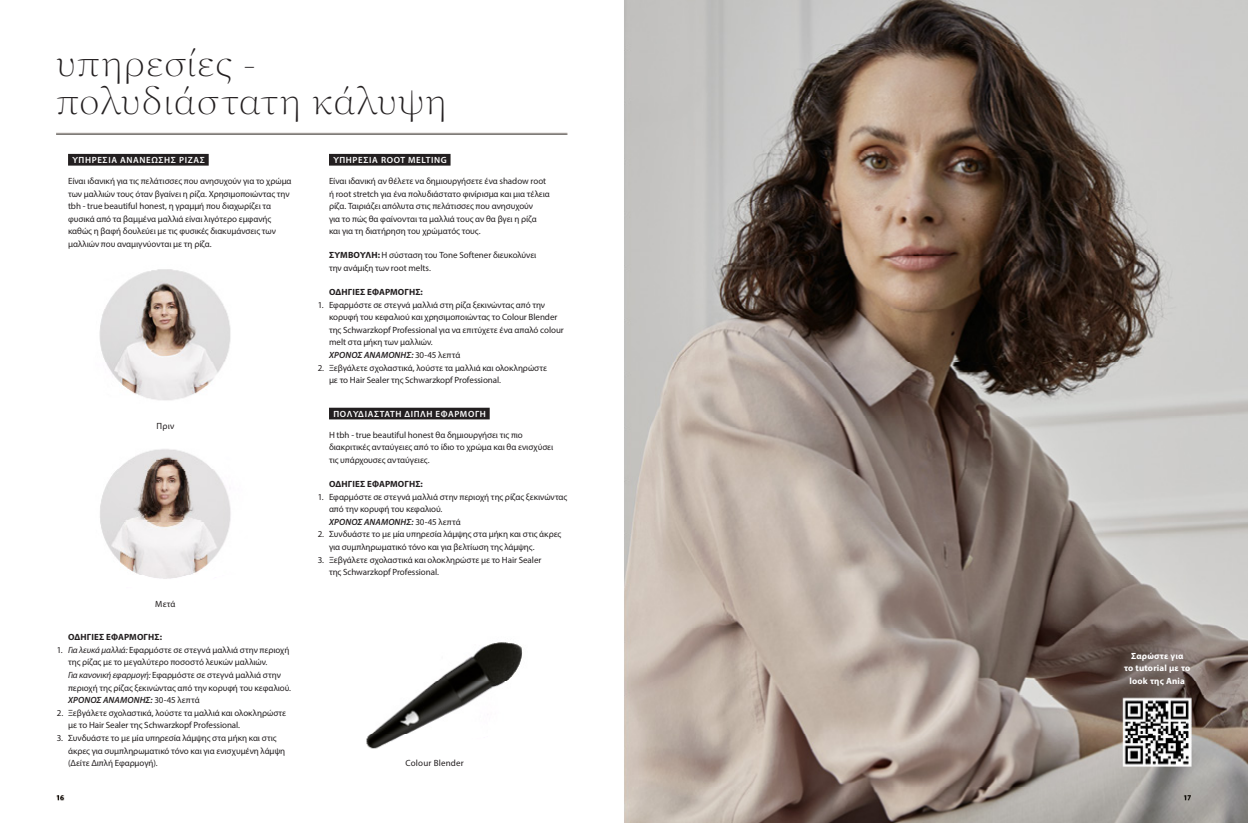
<style>
.page{position:relative;width:1248px;height:823px;background:#fff}
.page>*{position:absolute;margin:0;border:0;box-sizing:border-box;transform-origin:0 0}
.t1{font:300 37.8px/37px "Source Serif 4 Display";letter-spacing:.02em;color:#231f20;scale:1.11 1}
.t2{font:9px/12.6px "Myriad Pro";letter-spacing:-.005em;color:#231f20}
.t3{font:600 9px "Myriad Pro";letter-spacing:.07em;color:#fff}
.t4{font:700 9px "Myriad Pro";letter-spacing:.015em;color:#231f20}
.t5{font:700 9px/12.6px "Myriad Pro";letter-spacing:.02em;color:#fff;text-align:center}
.t6{font:9px "Myriad Pro";letter-spacing:.02em;color:#231f20}
.s1{font-style:italic}
.s2{font-weight:600;font-style:italic}
.s3{font-weight:700}
</style>
<div class="page">
<img style="left:56px;top:0;width:1191px;height:822px">
<div style="left:329px;top:154px;width:121px;height:11px;background:#231f20"></div>
<div style="left:329px;top:407px;width:160px;height:12px;background:#231f20"></div>
<div style="left:68px;top:154px;width:141px;height:11px;background:#231f20"></div>
<h1 class="t1" style="left:57px;top:46px;width:353px">υπηρεσίες - πολυδιάστατη κάλυψη</h1>
<p class="t3" style="left:72px;top:154px;width:134px">ΥΠΗΡΕΣΙΑ ΑΝΑΝΕΩΣΗΣ ΡΙΖΑΣ</p>
<p class="t2" style="left:68px;top:174px;width:225px">Είναι ιδανική για τις πελάτισσες που ανησυχούν για το χρώμα των μαλλιών τους όταν βγαίνει η ρίζα. Χρησιμοποιώντας την tbh - true beautiful honest, η γραμμή που διαχωρίζει τα φυσικά από τα βαμμένα μαλλιά είναι λιγότερο εμφανής καθώς η βαφή δουλεύει με τις φυσικές διακυμάνσεις των μαλλιών που αναμιγνύονται με τη ρίζα.</p>
<p class="t2" style="left:157px;top:419px;width:19px">Πριν</p>
<p class="t2" style="left:155px;top:597px;width:22px">Μετά</p>
<p class="t4" style="left:68px;top:630px;width:95px">ΟΔΗΓΙΕΣ ΕΦΑΡΜΟΓΗΣ:</p>
<p class="t2" style="left:68px;top:642px;width:224px;text-indent:-11px">1. <span class="s1">Για λευκά μαλλιά:</span> Εφαρμόστε σε στεγνά μαλλιά στην περιοχή της ρίζας με το μεγαλύτερο ποσοστό λευκών μαλλιών.<br><span class="s1">Για κανονική εφαρμογή:</span> Εφαρμόστε σε στεγνά μαλλιά στην περιοχή της ρίζας ξεκινώντας από την κορυφή του κεφαλιού.<br><span class="s2">ΧΡΟΝΟΣ ΑΝΑΜΟΝΗΣ:</span> 30-45 λεπτά</p>
<p class="t2" style="left:68px;top:705px;width:220px;text-indent:-11px">2. Ξεβγάλετε σχολαστικά, λούστε τα μαλλιά και ολοκληρώστε με το Hair Sealer της Schwarzkopf Professional.</p>
<p class="t2" style="left:68px;top:731px;width:218px;text-indent:-11px">3. Συνδυάστε το με μία υπηρεσία λάμψης στα μήκη και στις άκρες για συμπληρωματικό τόνο και για ενισχυμένη λάμψη (Δείτε Διπλή Εφαρμογή).</p>
<p class="t3" style="left:333px;top:154px;width:115px">ΥΠΗΡΕΣΙΑ ROOT MELTING</p>
<p class="t2" style="left:329px;top:174px;width:222px">Είναι ιδανική αν θέλετε να δημιουργήσετε ένα shadow root ή root stretch για ένα πολυδιάστατο φινίρισμα και μια τέλεια ρίζα. Ταιριάζει απόλυτα στις πελάτισσες που ανησυχούν<br>για το πώς θα φαίνονται τα μαλλιά τους αν θα βγει η ρίζα και για τη διατήρηση του χρώματός τους.</p>
<p class="t2" style="left:329px;top:249px;width:209px"><span class="s3">ΣΥΜΒΟΥΛΗ:</span> Η σύσταση του Tone Softener διευκολύνει την ανάμιξη των root melts.</p>
<p class="t4" style="left:329px;top:286px;width:95px">ΟΔΗΓΙΕΣ ΕΦΑΡΜΟΓΗΣ:</p>
<p class="t2" style="left:329px;top:298px;width:236px;text-indent:-11px">1. Εφαρμόστε σε στεγνά μαλλιά στη ρίζα ξεκινώντας από την κορυφή του κεφαλιού και χρησιμοποιώντας το Colour Blender της Schwarzkopf Professional για να επιτύχετε ένα απαλό colour melt στα μήκη των μαλλιών.<br><span class="s2">ΧΡΟΝΟΣ ΑΝΑΜΟΝΗΣ:</span> 30-45 λεπτά</p>
<p class="t2" style="left:329px;top:361px;width:220px;text-indent:-11px">2. Ξεβγάλετε σχολαστικά, λούστε τα μαλλιά και ολοκληρώστε με το Hair Sealer της Schwarzkopf Professional.</p>
<p class="t3" style="left:333px;top:407px;width:154px">ΠΟΛΥΔΙΑΣΤΑΤΗ ΔΙΠΛΗ ΕΦΑΡΜΟΓΗ</p>
<p class="t2" style="left:329px;top:428px;width:226px">Η tbh - true beautiful honest θα δημιουργήσει τις πιο διακριτικές ανταύγειες από το ίδιο το χρώμα και θα ενισχύσει τις υπάρχουσες ανταύγειες.</p>
<p class="t4" style="left:329px;top:478px;width:95px">ΟΔΗΓΙΕΣ ΕΦΑΡΜΟΓΗΣ:</p>
<p class="t2" style="left:329px;top:490px;width:240px;text-indent:-11px">1. Εφαρμόστε σε στεγνά μαλλιά στην περιοχή της ρίζας ξεκινώντας από την κορυφή του κεφαλιού.<br><span class="s2">ΧΡΟΝΟΣ ΑΝΑΜΟΝΗΣ:</span> 30-45 λεπτά</p>
<p class="t2" style="left:329px;top:527px;width:234px;text-indent:-11px">2. Συνδυάστε το με μία υπηρεσία λάμψης στα μήκη και στις άκρες για συμπληρωματικό τόνο και για βελτίωση της λάμψης.</p>
<p class="t2" style="left:329px;top:553px;width:214px;text-indent:-11px">3. Ξεβγάλετε σχολαστικά και ολοκληρώστε με το Hair Sealer της Schwarzkopf Professional.</p>
<p class="t6" style="left:405px;top:757px;width:60px">Colour Blender</p>
<p class="t5" style="left:1123px;top:648px;width:68px">Σαρώστε για<br>το tutorial με το look της Ania</p>
</div>
